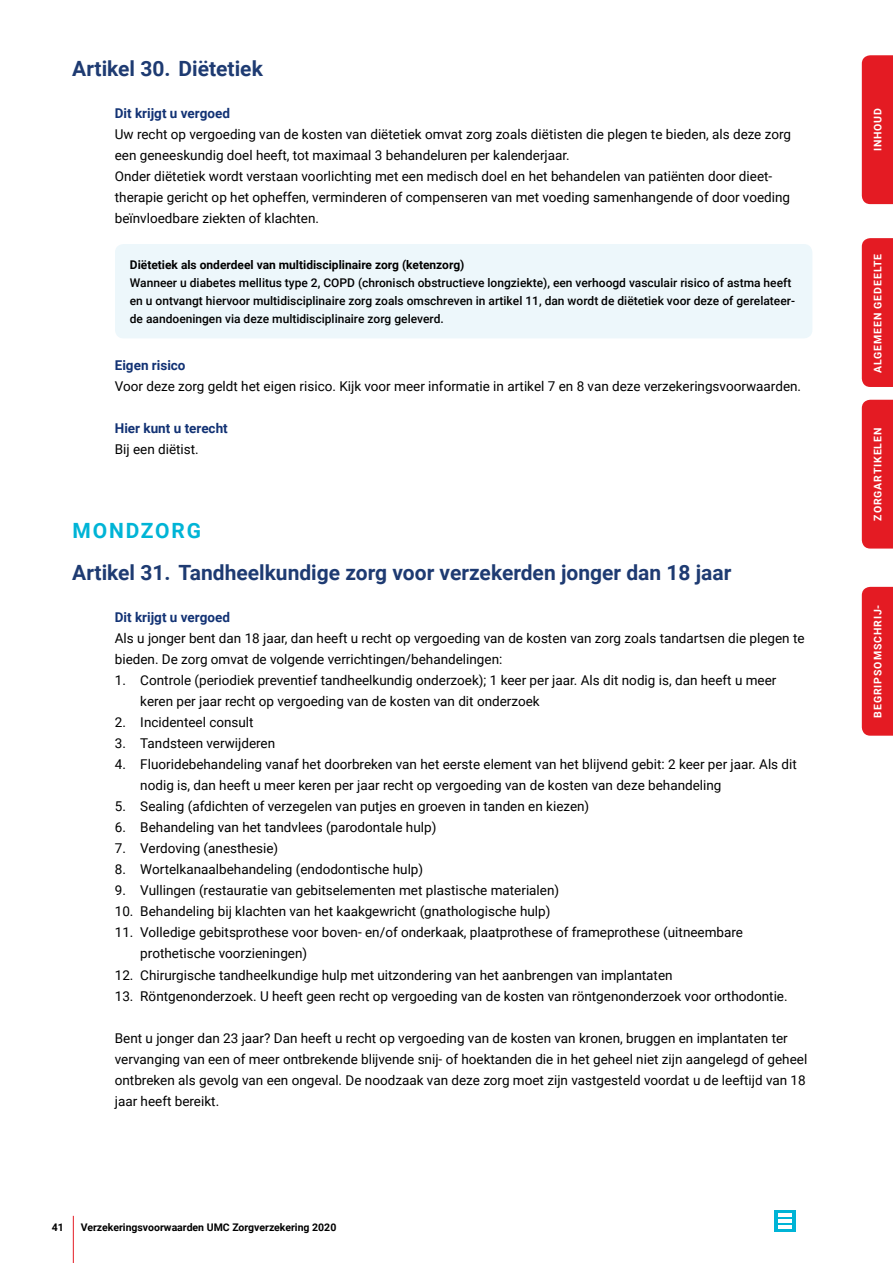
<style>
.page{position:relative;width:893px;height:1263px;background:#fff}
.page>*{position:absolute;margin:0;border:0;box-sizing:border-box;transform-origin:0 0}
.t1{font:700 21px "Roboto";color:#1e3b72}
.t2{font:700 21px "Roboto";letter-spacing:.085em;color:#00b4d6}
.t3{font:13.5px/21px "Roboto";color:#000}
.t4{font:700 13.5px "Roboto";color:#123274}
.t5{font:500 12px/18px "Roboto";color:#000}
.t6{font:700 12px "Roboto";color:#000}
.t7{font:700 10.5px "Roboto";letter-spacing:.085em;color:#fff}
.t8{font:700 10.5px "Roboto";color:#000}
</style>
<div class="page">
<hr style="left:812px;top:1216px;width:1px;height:47px;background:#e41b23">
<hr style="left:73px;top:1216px;width:1px;height:47px;background:#e41b23">
<svg style="left:774px;top:1210px;width:21px;height:22px"></svg>
<svg style="left:778px;top:1214px;width:13px;height:14px"></svg>
<div style="left:115px;top:244px;width:697px;height:94px;background:#edf7fb;border-radius:9px"></div>
<div style="left:862px;top:587px;width:31px;height:149px;background:#e41b23"></div>
<div style="left:862px;top:238px;width:31px;height:149px;background:#e41b23"></div>
<div style="left:862px;top:400px;width:31px;height:149px;background:#e41b23"></div>
<div style="left:862px;top:55px;width:31px;height:149px;background:#e41b23"></div>
<h1 class="t1" style="left:72px;top:54px;width:192px">Artikel 30. Diëtetiek</h1>
<p class="t4" style="left:115px;top:104px;width:117px">Dit krijgt u vergoed</p>
<p class="t3" style="left:115px;top:123px;width:678px">Uw recht op vergoeding van de kosten van diëtetiek omvat zorg zoals diëtisten die plegen te bieden, als deze zorg een geneeskundig doel heeft, tot maximaal 3 behandeluren per kalenderjaar.<br>Onder diëtetiek wordt verstaan voorlichting met een medisch doel en het behandelen van patiënten door dieet&shy;therapie gericht op het opheffen, verminderen of compenseren van met voeding samenhangende of door voeding beïnvloedbare ziekten of klachten.</p>
<p class="t6" style="left:130px;top:257px;width:336px">Diëtetiek als onderdeel van multidisciplinaire zorg (ketenzorg)</p>
<p class="t5" style="left:130px;top:274px;width:667px">Wanneer u diabetes mellitus type 2, COPD (chronisch obstructieve longziekte), een verhoogd vasculair risico of astma heeft en u ontvangt hiervoor multidisciplinaire zorg zoals omschreven in artikel 11, dan wordt de diëtetiek voor deze of gerelateer&shy;de aandoeningen via deze multidisciplinaire zorg geleverd.</p>
<p class="t4" style="left:115px;top:356px;width:72px">Eigen risico</p>
<p class="t3" style="left:115px;top:375px;width:688px">Voor deze zorg geldt het eigen risico. Kijk voor meer informatie in artikel 7 en 8 van deze verzekeringsvoorwaarden.</p>
<p class="t4" style="left:115px;top:419px;width:114px">Hier kunt u terecht</p>
<p class="t3" style="left:115px;top:438px;width:86px">Bij een diëtist.</p>
<h1 class="t2" style="left:73px;top:516px;width:130px">MONDZORG</h1>
<h1 class="t1" style="left:72px;top:558px;width:661px">Artikel 31. Tandheelkundige zorg voor verzekerden jonger dan 18 jaar</h1>
<p class="t4" style="left:115px;top:608px;width:117px">Dit krijgt u vergoed</p>
<p class="t3" style="left:115px;top:627px;width:691px">Als u jonger bent dan 18 jaar, dan heeft u recht op vergoeding van de kosten van zorg zoals tandartsen die plegen te bieden. De zorg omvat de volgende verrichtingen/behandelingen:</p>
<p class="t3" style="left:140px;top:669px;width:638px;text-indent:-26px">1. Controle (periodiek preventief tandheelkundig onderzoek); 1 keer per jaar. Als dit nodig is, dan heeft u meer keren per jaar recht op vergoeding van de kosten van dit onderzoek</p>
<p class="t3" style="left:115px;top:712px;width:140px">2. Incidenteel consult</p>
<p class="t3" style="left:115px;top:733px;width:162px">3. Tandsteen verwijderen</p>
<p class="t3" style="left:140px;top:754px;width:658px;text-indent:-26px">4. Fluoridebehandeling vanaf het doorbreken van het eerste element van het blijvend gebit: 2 keer per jaar. Als dit nodig is, dan heeft u meer keren per jaar recht op vergoeding van de kosten van deze behandeling</p>
<p class="t3" style="left:115px;top:796px;width:476px">5. Sealing (afdichten of verzegelen van putjes en groeven in tanden en kiezen)</p>
<p class="t3" style="left:115px;top:817px;width:323px">6. Behandeling van het tandvlees (parodontale hulp)</p>
<p class="t3" style="left:115px;top:838px;width:165px">7. Verdoving (anesthesie)</p>
<p class="t3" style="left:115px;top:859px;width:310px">8. Wortelkanaalbehandeling (endodontische hulp)</p>
<p class="t3" style="left:115px;top:880px;width:446px">9. Vullingen (restauratie van gebitselementen met plastische materialen)</p>
<p class="t3" style="left:115px;top:901px;width:437px">10. Behandeling bij klachten van het kaakgewricht (gnathologische hulp)</p>
<p class="t3" style="left:140px;top:922px;width:604px;text-indent:-26px">11. Volledige gebitsprothese voor boven- en/of onderkaak, plaatprothese of frameprothese (uitneembare prothetische voorzieningen)</p>
<p class="t3" style="left:115px;top:964px;width:559px">12. Chirurgische tandheelkundige hulp met uitzondering van het aanbrengen van implantaten</p>
<p class="t3" style="left:115px;top:985px;width:674px">13. Röntgenonderzoek. U heeft geen recht op vergoeding van de kosten van röntgenonderzoek voor orthodontie.</p>
<p class="t3" style="left:115px;top:1027px;width:694px">Bent u jonger dan 23 jaar? Dan heeft u recht op vergoeding van de kosten van kronen, bruggen en implantaten ter vervanging van een of meer ontbrekende blijvende snij- of hoektanden die in het geheel niet zijn aangelegd of geheel ontbreken als gevolg van een ongeval. De noodzaak van deze zorg moet zijn vastgesteld voordat u de leeftijd van 18 jaar heeft bereikt.</p>
<p class="t8" style="left:52px;top:1220px;width:14px">41</p>
<p class="t8" style="left:81px;top:1220px;width:257px">Verzekeringsvoorwaarden UMC Zorgverzekering 2020</p>
<p class="t7" style="left:870px;top:151px;width:45px;rotate:-90deg">INHOUD</p>
<p class="t7" style="left:870px;top:373px;width:121px;rotate:-90deg">ALGEMEEN GEDEELTE</p>
<p class="t7" style="left:870px;top:520px;width:94px;rotate:-90deg">ZORGARTIKELEN</p>
<p class="t7" style="left:870px;top:718px;width:114px;rotate:-90deg">BEGRIPSOMSCHRIJ-</p>
</div>
